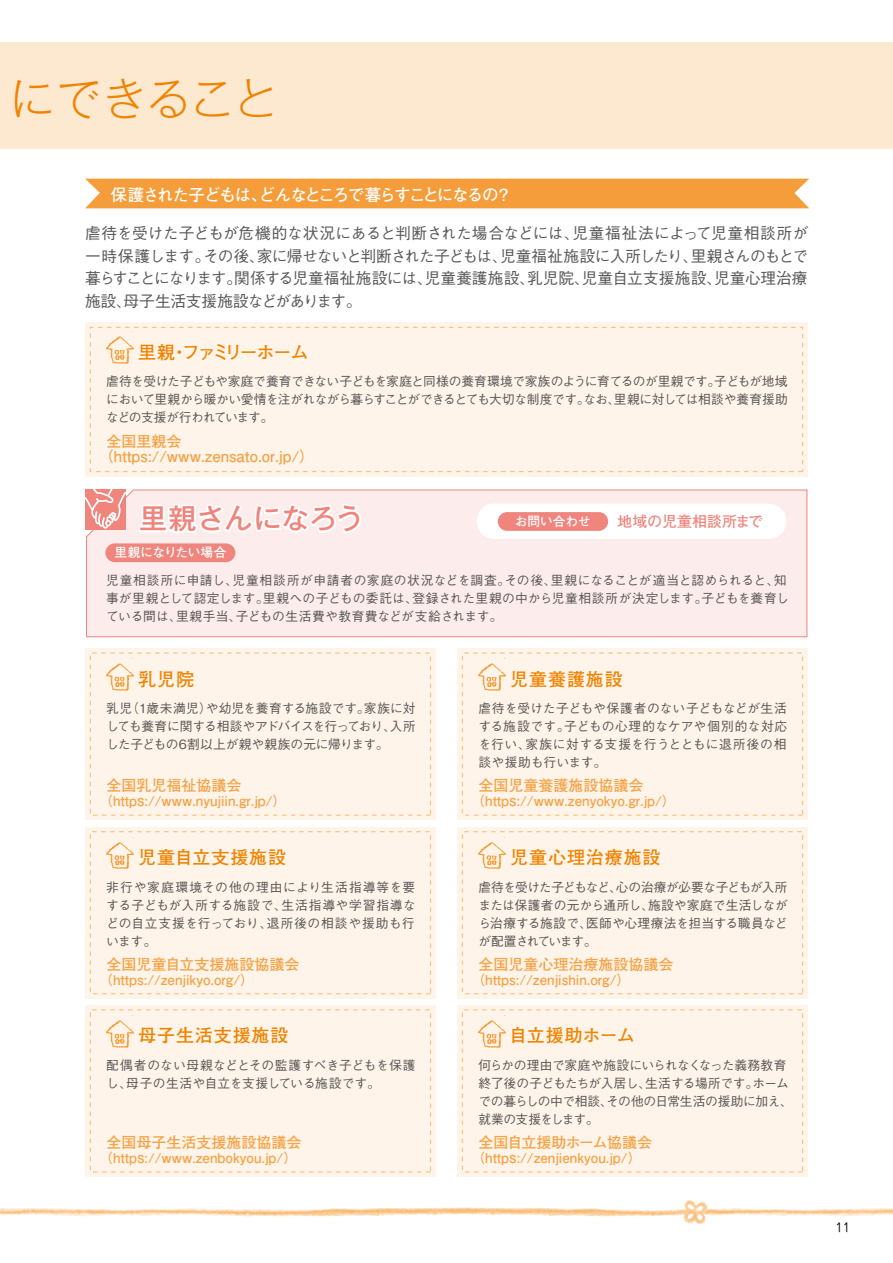
<style>
.page{position:relative;width:893px;height:1263px;background:#fff}
.page>*{position:absolute;margin:0;border:0;box-sizing:border-box;transform-origin:0 0}
.t1{font:300 45px "Gothic MB101 Pro";color:#f08300}
.t2{font:500 28.05px "Gothic MB101 Pro";color:#ef857d}
.t3{font:700 18px "Futo Go B101 Pr 5";letter-spacing:.05em;color:#f08300}
.t4{font:700 18px "Futo Go B101 Pr 5";letter-spacing:-.07em;color:#f08300}
.t5{font:700 18px "Futo Go B101 Pr 5";color:#f08300}
.t6{font:700 16.5px "Futo Go B101 Pr 5";letter-spacing:-.08em;color:#fff}
.t7{font:500 15.75px "Gothic BBB Pr 5";letter-spacing:-.025em;color:#5a5757}
.t8{font:500 15.75px "Gothic BBB Pr 5";letter-spacing:-.005em;color:#5a5757}
.t9{font:500 15.75px/22.5px "Gothic BBB Pr 5";letter-spacing:-.1em;color:#5a5757}
.t10{font:500 15.75px "Gothic BBB Pr 5";letter-spacing:-.075em;color:#5a5757}
.t11{font:500 15.75px "Gothic BBB Pr 5";letter-spacing:.03em;color:#5a5757}
.t12{font:700 15px/15px "Futo Go B101 Pr 5";color:#f5a347}
.t13{font:700 15px "Futo Go B101 Pr 5";letter-spacing:-.035em;color:#f5a347}
.t14{font:700 15px "Futo Go B101 Pr 5";color:#ef857d}
.t15{font:700 13.5px "Futo Go B101 Pr 5";color:#f5a347}
.t16{font:500 12.75px/18px "Gothic BBB Pr 5";letter-spacing:-.01em;color:#5a5757}
.t17{font:500 12.75px/18px "Gothic BBB Pr 5";letter-spacing:-.03em;color:#5a5757}
.t18{font:500 12.75px/18px "Gothic BBB Pr 5";letter-spacing:.02em;color:#5a5757;text-align:right}
.t19{font:500 12.75px/18px "Gothic BBB Pr 5";letter-spacing:-.05em;color:#5a5757}
.t20{font:500 12.75px/18px "Gothic BBB Pr 5";letter-spacing:.03em;color:#5a5757}
.t21{font:500 12.75px/18px "Gothic BBB Pr 5";letter-spacing:.07em;color:#5a5757;text-align:right}
.t22{font:500 12.75px/18px "Gothic BBB Pr 5";letter-spacing:-.045em;color:#5a5757}
.t23{font:500 12.75px "Gothic BBB Pr 5";letter-spacing:.04em;color:#5a5757}
.t24{font:500 12.75px/18px "Gothic BBB Pr 5";letter-spacing:-.075em;color:#5a5757}
.t25{font:700 12.75px "Futo Go B101 Pr 5";letter-spacing:-.015em;color:#fff}
.t26{font:500 12.75px/18px "Gothic BBB Pr 5";letter-spacing:.01em;color:#5a5757}
.t27{font:500 12.75px "Gothic BBB Pr 5";letter-spacing:-.04em;color:#5a5757}
.t28{font:500 12.75px "Gothic BBB Pr 5";letter-spacing:-.07em;color:#5a5757}
.t29{font:500 12.75px "Gothic BBB Pr 5";letter-spacing:.05em;color:#5a5757}
.t30{font:12px "Jun 201 Pro";color:#000}
.s1{font-size:15px}
</style>
<div class="page">
<div style="left:86px;top:489px;width:722px;height:148px;background:#fcedec"></div>
<div style="left:477px;top:504px;width:309px;height:35px;background:#fff;border-radius:17px"></div>
<img style="left:0;top:1176px;width:893px;height:48px">
<div style="left:0;top:43px;width:893px;height:106px;background:#fde8d0"></div>
<div style="left:85px;top:179px;width:724px;height:29px;background:#f49d3a"></div>
<div style="left:457px;top:648px;width:351px;height:172px;background:#fef4e9"></div>
<div style="left:462px;top:652px;width:341px;height:164px;border:1px dashed #f9c385"></div>
<img style="left:478px;top:658px;width:28px;height:33px">
<div style="left:457px;top:1005px;width:351px;height:171px;background:#fef4e9"></div>
<div style="left:462px;top:1009px;width:341px;height:163px;border:1px dashed #f9c385"></div>
<img style="left:478px;top:1015px;width:28px;height:33px">
<div style="left:85px;top:322px;width:723px;height:154px;background:#fef4e9"></div>
<div style="left:90px;top:327px;width:713px;height:145px;border:1px dashed #f9c385"></div>
<img style="left:106px;top:336px;width:28px;height:28px">
<div style="left:85px;top:1005px;width:351px;height:171px;background:#fef4e9"></div>
<div style="left:90px;top:1009px;width:341px;height:163px;border:1px dashed #f9c385"></div>
<img style="left:106px;top:1015px;width:28px;height:33px">
<div style="left:457px;top:827px;width:351px;height:171px;background:#fef4e9"></div>
<div style="left:462px;top:831px;width:341px;height:163px;border:1px dashed #f9c385"></div>
<img style="left:478px;top:837px;width:28px;height:32px">
<div style="left:85px;top:827px;width:351px;height:171px;background:#fef4e9"></div>
<div style="left:90px;top:831px;width:341px;height:163px;border:1px dashed #f9c385"></div>
<img style="left:106px;top:837px;width:28px;height:32px">
<div style="left:85px;top:648px;width:351px;height:172px;background:#fef4e9"></div>
<div style="left:90px;top:652px;width:341px;height:164px;border:1px dashed #f9c385"></div>
<img style="left:106px;top:658px;width:28px;height:33px">
<div style="left:105px;top:543px;width:130px;height:19px;background:#ef857d;border-radius:9px"></div>
<svg style="left:85px;top:489px;width:278px;height:51px"></svg>
<div style="left:498px;top:512px;width:110px;height:19px;background:#ef857d;border-radius:9px"></div>
<h1 class="t1" style="left:10px;top:62px;width:270px">にできること</h1>
<p class="t6" style="left:111px;top:182px;width:158px">保護された子どもは、</p>
<p class="t6" style="left:259px;top:182px;width:241px">どんなところで暮らすことになるの</p>
<p class="t6" style="left:496px;top:182px;width:18px">?</p>
<p class="t7" style="left:85px;top:221px;width:496px">虐待を受けた子どもが危機的な状況にあると判断された場合などには、</p>
<p class="t11" style="left:572px;top:221px;width:238px">児童福祉法によって児童相談所が</p>
<p class="t10" style="left:257px;top:243px;width:253px">家に帰せないと判断された子どもは、</p>
<p class="t8" style="left:85px;top:243px;width:127px">一時保護します。</p>
<p class="t8" style="left:500px;top:243px;width:200px">児童福祉施設に入所したり、</p>
<p class="t7" style="left:203px;top:243px;width:63px">その後、</p>
<p class="t10" style="left:691px;top:243px;width:119px">里親さんのもとで</p>
<p class="t7" style="left:425px;top:266px;width:112px">児童養護施設、</p>
<p class="t8" style="left:582px;top:266px;width:142px">児童自立支援施設、</p>
<p class="t7" style="left:234px;top:266px;width:200px">関係する児童福祉施設には、</p>
<p class="t7" style="left:714px;top:266px;width:95px">児童心理治療</p>
<p class="t9" style="left:124px;top:266px;width:240px;text-indent:-39px">暮らすことになります。<br>母子生活支援施設などがあります。</p>
<p class="t7" style="left:527px;top:266px;width:64px">乳児院、</p>
<p class="t7" style="left:85px;top:288px;width:48px">施設、</p>
<h3 class="t4" style="left:138px;top:338px;width:172px">里親ファミリーホーム</h3>
<h3 class="t3" style="left:171px;top:338px;width:19px">・</h3>
<p class="t17" style="left:614px;top:371px;width:176px;text-indent:-508px">虐待を受けた子どもや家庭で養育できない子どもを家庭と同様の養育環境で家族のように育てるのが里親です。<br>里親に対しては相談や養育援助</p>
<p class="t16" style="left:714px;top:371px;width:75px">子どもが地域</p>
<p class="t19" style="left:106px;top:389px;width:485px">において里親から暖かい愛情を注がれながら暮らすことができるとても大切な制度です。などの支援が行われています。</p>
<p class="t12" style="left:98px;top:433px;width:218px;text-indent:8px">全国里親会（https://www.zensato. o r j p. (/</p>
<p class="t16" style="left:583px;top:389px;width:39px">なお、</p>
<h2 class="t2" style="left:139px;top:495px;width:226px">里親さんになろう</h2>
<p class="t25" style="left:115px;top:542px;width:113px">里親になりたい場合</p>
<p class="t25" style="left:515px;top:511px;width:77px">お問い合わせ</p>
<p class="t14" style="left:618px;top:509px;width:147px">地域の児童相談所まで</p>
<p class="t23" style="left:233px;top:569px;width:279px">児童相談所が申請者の家庭の状況などを調査。</p>
<p class="t16" style="left:551px;top:570px;width:237px">里親になることが適当と認められると知、</p>
<p class="t29" style="left:106px;top:569px;width:134px">児童相談所に申請し、</p>
<p class="t16" style="left:504px;top:570px;width:54px">その後、</p>
<p class="t18" style="left:263px;top:588px;width:157px">里親への子どもの委託は、</p>
<p class="t22" style="left:702px;top:588px;width:89px">子どもを養育し</p>
<p class="t18" style="left:412px;top:588px;width:297px">登録された里親の中から児童相談所が決定します。</p>
<p class="t16" style="left:236px;top:588px;width:268px;text-indent:-129px">事が里親として認定します。<br>子どもの生活費や教育費などが支給されます。</p>
<p class="t16" style="left:176px;top:606px;width:67px">里親手当、</p>
<p class="t16" style="left:106px;top:606px;width:77px">ている間は、</p>
<h3 class="t3" style="left:138px;top:664px;width:57px">乳児院</h3>
<p class="t16" style="left:126px;top:698px;width:87px">（1歳未満児）</p>
<p class="t16" style="left:364px;top:698px;width:53px">家族に対</p>
<p class="t16" style="left:206px;top:698px;width:166px">や幼児を養育する施設です。</p>
<p class="t16" style="left:106px;top:698px;width:27px">乳児</p>
<p class="t17" style="left:106px;top:716px;width:291px">しても養育に関する相談やアドバイスを行っており、した子どもの6割以上が親や親族の元に帰ります。</p>
<p class="t12" style="left:106px;top:777px;width:136px">全国乳児福祉協議会</p>
<p class="t15" style="left:99px;top:790px;width:189px">（http<span class="s1">s</span>://www.nyujiin. g r j p. (/</p>
<p class="t16" style="left:390px;top:716px;width:27px">入所</p>
<h3 class="t3" style="left:138px;top:843px;width:149px">児童自立支援施設</h3>
<p class="t21" style="left:106px;top:876px;width:311px">非行や家庭環境その他の理由により生活指導等を要生活指導や学習指導な</p>
<p class="t20" style="left:267px;top:894px;width:149px;text-indent:-161px">する子どもが入所する施設で、<br>退所後の相談や援助も行</p>
<p class="t16" style="left:106px;top:912px;width:168px">どの自立支援を行っており、います。</p>
<p class="t12" style="left:106px;top:956px;width:195px">全国児童自立支援施設協議会</p>
<p class="t15" style="left:99px;top:969px;width:156px">（https://zenjikyo.org (/</p>
<h3 class="t3" style="left:138px;top:1021px;width:152px">母子生活支援施設</h3>
<p class="t16" style="left:126px;top:1055px;width:291px;text-indent:-20px">配偶者のない母親などとその監護すべき子どもを保護母子の生活や自立を支援している施設です。</p>
<p class="t16" style="left:106px;top:1073px;width:27px">し、</p>
<p class="t12" style="left:106px;top:1134px;width:196px">全国母子生活支援施設協議会</p>
<p class="t15" style="left:99px;top:1147px;width:199px">（http<span class="s1">s</span>://www.zenbokyou j p. (/</p>
<h3 class="t3" style="left:510px;top:664px;width:114px">児童養護施設</h3>
<p class="t18" style="left:478px;top:698px;width:310px">虐待を受けた子どもや保護者のない子どもなどが生活子どもの心理的なケアや個別的な対応</p>
<p class="t20" style="left:525px;top:716px;width:263px;text-indent:-47px">する施設です。<br>家族に対する支援を行うとともに退所後の相</p>
<p class="t26" style="left:478px;top:734px;width:130px">を行い、<br>談や援助も行います。</p>
<p class="t12" style="left:478px;top:777px;width:166px">全国児童養護施設協議会</p>
<p class="t15" style="left:471px;top:790px;width:206px">（http<span class="s1">s</span>://www.zenyokyo. g r j p. (/</p>
<h3 class="t3" style="left:510px;top:843px;width:152px">児童心理治療施設</h3>
<p class="t27" style="left:616px;top:876px;width:173px">心の治療が必要な子どもが入所</p>
<p class="t28" style="left:478px;top:876px;width:145px">虐待を受けた子どもなど、</p>
<p class="t16" style="left:648px;top:894px;width:141px">施設や家庭で生活しなが</p>
<p class="t16" style="left:586px;top:894px;width:203px;text-indent:-108px">または保護者の元から通所し、<br>医師や心理療法を担当する職員など</p>
<p class="t24" style="left:478px;top:912px;width:120px">ら治療する施設で、が配置されています。</p>
<p class="t12" style="left:478px;top:956px;width:196px">全国児童心理治療施設協議会</p>
<p class="t15" style="left:471px;top:969px;width:160px">（https://zenjishin.org (/</p>
<h3 class="t5" style="left:509px;top:1021px;width:127px">自立援助ホーム</h3>
<p class="t16" style="left:478px;top:1055px;width:312px;text-align:right">何らかの理由で家庭や施設にいられなくなった義務教育ホーム</p>
<p class="t17" style="left:606px;top:1073px;width:188px;text-indent:-128px">終了後の子どもたちが入居し、<br>その他の日常生活の援助に加え、</p>
<p class="t16" style="left:645px;top:1073px;width:115px">生活する場所です。</p>
<p class="t22" style="left:478px;top:1091px;width:136px">での暮らしの中で相談、就業の支援をします。</p>
<p class="t13" style="left:478px;top:1130px;width:175px">全国自立援助ホーム協議会</p>
<p class="t15" style="left:471px;top:1147px;width:172px">（http<span class="s1">s</span>://zenjienkyou j p. (/</p>
<p class="t30" style="left:835px;top:1218px;width:17px">11</p>
</div>
